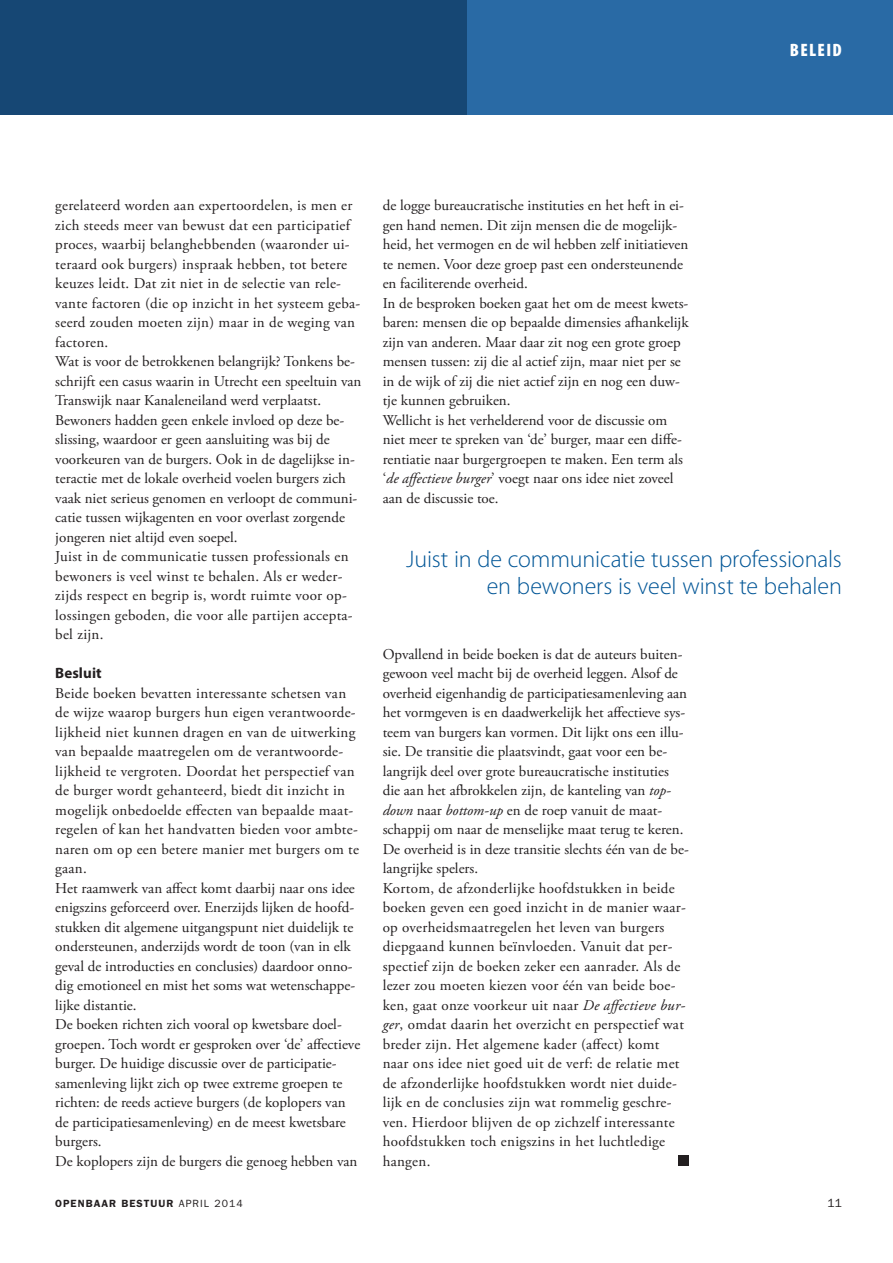
<style>
.page{position:relative;width:893px;height:1263px;background:#fff}
.page>*{position:absolute;margin:0;border:0;box-sizing:border-box;transform-origin:0 0}
.t1{font:300 24px/27px "Myriad Pro";letter-spacing:-.005em;color:#005596;text-align:right}
.t2{font:900 condensed 18px "Myriad Pro";letter-spacing:.07em;color:#fff}
.t3{font:15px/19.5px "Adobe Garamond Pro";color:#231f20}
.t4{font:12px "ITC Franklin Gothic Std";color:#231f20}
.t5{font:600 10.5px "ITC Franklin Gothic Std";letter-spacing:.1em;color:#231f20}
.s1{font-family:"Myriad Pro";font-weight:700}
.s2{font-style:italic}
.s3{font-weight:400}
</style>
<div class="page">
<div style="left:0;top:0;width:893px;height:115px;background:#164774"></div>
<div style="left:468px;top:0;width:159px;height:115px;background:#296aa5"></div>
<div style="left:627px;top:0;width:266px;height:115px;background:#296aa5"></div>
<div style="left:678px;top:1155px;width:11px;height:11px;background:#231f20"></div>
<p class="t2" style="left:790px;top:39px;width:53px">BELEID</p>
<p class="t3" style="left:55px;top:196px;width:308px">gerelateerd worden aan expertoordelen, is men er zich steeds meer van bewust dat een participatief proces, waarbij belanghebbenden (waaronder ui&shy;teraard ook burgers) inspraak hebben, tot betere keuzes leidt. Dat zit niet in de selectie van rele&shy;vante factoren (die op inzicht in het systeem geba&shy;seerd zouden moeten zijn) maar in de weging van factoren.<br>Wat is voor de betrokkenen belangrijk? Tonkens be&shy;schrijft een casus waarin in Utrecht een speeltuin van Transwijk naar Kanaleneiland werd verplaatst.<br>Bewoners hadden geen enkele invloed op deze be&shy;slissing, waardoor er geen aansluiting was bij de voorkeuren van de burgers. Ook in de dagelijkse in&shy;teractie met de lokale overheid voelen burgers zich vaak niet serieus genomen en verloopt de communi&shy;catie tussen wijkagenten en voor overlast zorgende jongeren niet altijd even soepel.<br>Juist in de communicatie tussen professionals en bewoners is veel winst te behalen. Als er weder&shy;zijds respect en begrip is, wordt ruimte voor op&shy;lossingen geboden, die voor alle partijen accepta&shy;bel zijn.</p>
<p class="t3" style="left:55px;top:664px;width:306px"><span class="s1">Besluit<br></span>Beide boeken bevatten interessante schetsen van de wijze waarop burgers hun eigen verantwoorde&shy;lijkheid niet kunnen dragen en van de uitwerking van bepaalde maatregelen om de verantwoorde&shy;lijkheid te vergroten. Doordat het perspectief van de burger wordt gehanteerd, biedt dit inzicht in mogelijk onbedoelde effecten van bepaalde maat&shy;regelen of kan het handvatten bieden voor ambte&shy;naren om op een betere manier met burgers om te gaan.<br>Het raamwerk van affect komt daarbij naar ons idee enigszins geforceerd over. Enerzijds lijken de hoofd&shy;stukken dit algemene uitgangspunt niet duidelijk te ondersteunen, anderzijds wordt de toon (van in elk geval de introducties en conclusies) daardoor onno&shy;dig emotioneel en mist het soms wat wetenschappe&shy;lijke distantie.<br>De boeken richten zich vooral op kwetsbare doel&shy;groepen. Toch wordt er gesproken over ‘de’ affectieve burger. De huidige discussie over de participatie&shy;samenleving lijkt zich op twee extreme groepen te richten: de reeds actieve burgers (de koplopers van de participatiesamenleving) en de meest kwetsbare burgers.<br>De koplopers zijn de burgers die genoeg hebben van</p>
<p class="t3" style="left:383px;top:196px;width:307px">de logge bureaucratische instituties en het heft in ei&shy;gen hand nemen. Dit zijn mensen die de mogelijk&shy;heid, het vermogen en de wil hebben zelf initiatieven te nemen. Voor deze groep past een ondersteunende en faciliterende overheid.<br>In de besproken boeken gaat het om de meest kwets&shy;baren: mensen die op bepaalde dimensies afhankelijk zijn van anderen. Maar daar zit nog een grote groep mensen tussen: zij die al actief zijn, maar niet per se in de wijk of zij die niet actief zijn en nog een duw&shy;tje kunnen gebruiken.<br>Wellicht is het verhelderend voor de discussie om niet meer te spreken van ‘de’ burger, maar een diffe&shy;rentiatie naar burgergroepen te maken. Een term als ‘<span class="s2">de affectieve burger</span>’ voegt naar ons idee niet zoveel aan de discussie toe.</p>
<p class="t1" style="left:406px;top:545px;width:437px">Juist in de communicatie tussen professionals en bewoners is veel winst te behalen</p>
<p class="t3" style="left:383px;top:645px;width:308px">Opvallend in beide boeken is dat de auteurs buiten&shy;gewoon veel macht bij de overheid leggen. Alsof de overheid eigenhandig de participatiesamenleving aan het vormgeven is en daadwerkelijk het affectieve sys&shy;teem van burgers kan vormen. Dit lijkt ons een illu&shy;sie. De transitie die plaatsvindt, gaat voor een be&shy;langrijk deel over grote bureaucratische instituties die aan het afbrokkelen zijn, de kanteling van <span class="s2">top&shy;down</span> naar <span class="s2">bottom-up</span> en de roep vanuit de maat&shy;schappij om naar de menselijke maat terug te keren.<br>De overheid is in deze transitie slechts één van de be&shy;langrijke spelers.<br>Kortom, de afzonderlijke hoofdstukken in beide boeken geven een goed inzicht in de manier waar&shy;op overheidsmaatregelen het leven van burgers diepgaand kunnen beïnvloeden. Vanuit dat per&shy;spectief zijn de boeken zeker een aanrader. Als de lezer zou moeten kiezen voor één van beide boe&shy;ken, gaat onze voorkeur uit naar <span class="s2">De affectieve bur&shy;ger</span>, omdat daarin het overzicht en perspectief wat breder zijn. Het algemene kader (affect) komt naar ons idee niet goed uit de verf: de relatie met de afzonderlijke hoofdstukken wordt niet duide&shy;lijk en de conclusies zijn wat rommelig geschre&shy;ven. Hierdoor blijven de op zichzelf interessante hoofdstukken toch enigszins in het luchtledige hangen.</p>
<p class="t5" style="left:55px;top:1197px;width:189px">OPENBAAR BESTUUR <span class="s3">APRIL 2014</span></p>
<p class="t4" style="left:827px;top:1196px;width:16px">11</p>
</div>
